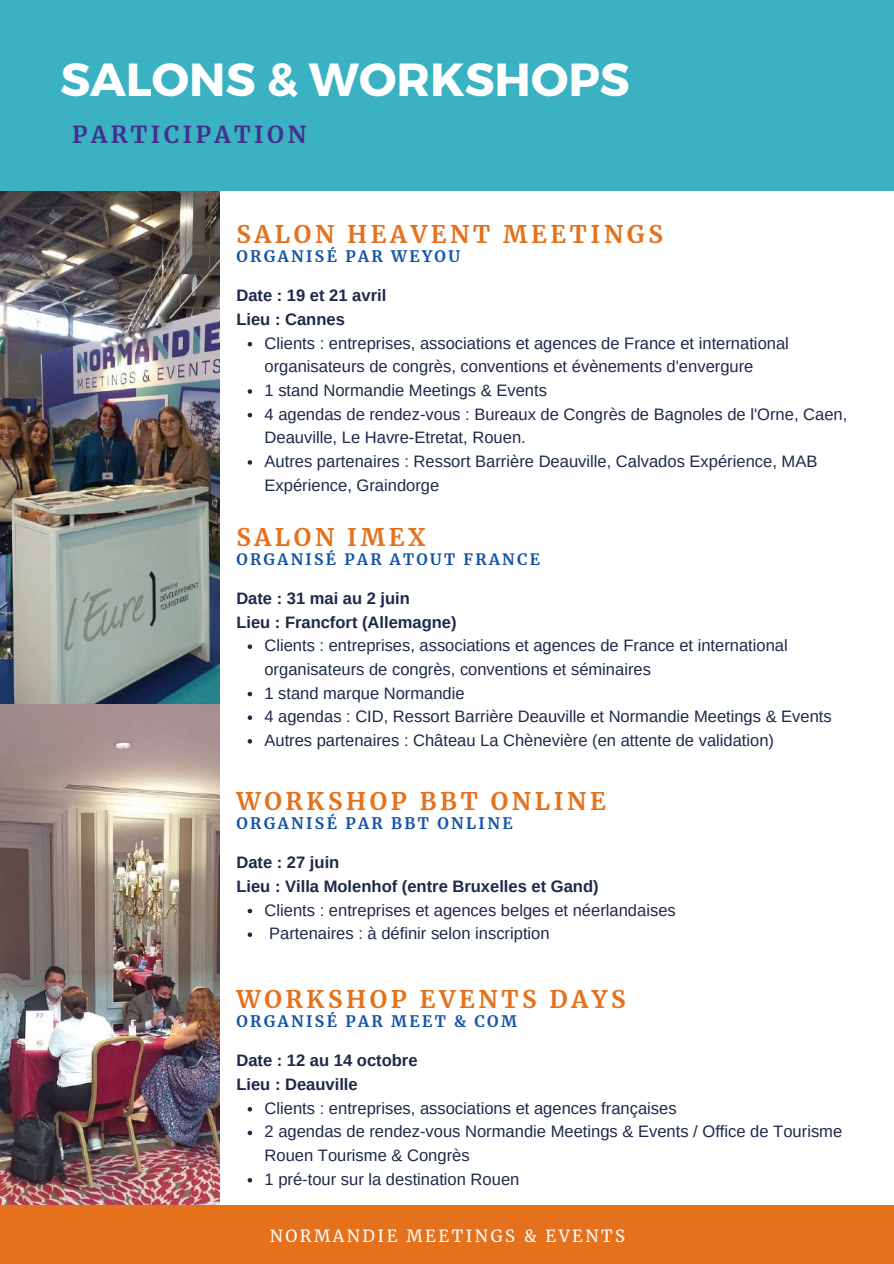
<style>
.page{position:relative;width:894px;height:1264px;background:#fff}
.page>*{position:absolute;margin:0;border:0;box-sizing:border-box;transform-origin:0 0}
.t1{font:700 46.35px "Montserrat";color:#fff}
.t2{font:700 24px "Merriweather";letter-spacing:.15em;color:#e5711c}
.t3{font:700 23.25px "Merriweather";letter-spacing:.15em;color:#452e8f}
.t4{font:16.5px/23.7px "Arimo";color:#1d294a}
.t5{font:700 16.5px/23.7px "Arimo";color:#1d294a}
.t6{font:16.5px "Merriweather";letter-spacing:.15em;color:#fff}
.t7{font:700 15.6px "Merriweather";letter-spacing:.15em;color:#1454a8}
</style>
<div class="page">
<img style="left:0;top:191px;width:220px;height:1014px">
<div style="left:0;top:1205px;width:893px;height:58px;background:#e5711c"></div>
<div style="left:0;top:0;width:893px;height:191px;background:#3ab2c2"></div>
<svg style="left:247px;top:644px;width:5px;height:5px"></svg>
<svg style="left:247px;top:691px;width:5px;height:5px"></svg>
<svg style="left:247px;top:715px;width:5px;height:5px"></svg>
<svg style="left:247px;top:739px;width:5px;height:4px"></svg>
<svg style="left:247px;top:342px;width:5px;height:4px"></svg>
<svg style="left:247px;top:389px;width:5px;height:5px"></svg>
<svg style="left:247px;top:413px;width:5px;height:4px"></svg>
<svg style="left:247px;top:460px;width:5px;height:4px"></svg>
<svg style="left:247px;top:908px;width:5px;height:5px"></svg>
<svg style="left:247px;top:932px;width:5px;height:5px"></svg>
<svg style="left:247px;top:1107px;width:5px;height:4px"></svg>
<svg style="left:247px;top:1130px;width:5px;height:5px"></svg>
<svg style="left:247px;top:1178px;width:5px;height:4px"></svg>
<h1 class="t1" style="left:60px;top:49px;width:570px">SALONS &amp; WORKSHOPS</h1>
<h3 class="t3" style="left:72px;top:120px;width:235px">PARTICIPATION</h3>
<h2 class="t2" style="left:236px;top:219px;width:428px">SALON HEAVENT MEETINGS</h2>
<p class="t7" style="left:236px;top:247px;width:225px">ORGANISÉ PAR WEYOU</p>
<p class="t5" style="left:236px;top:284px;width:151px">Date : 19 et 21 avril<br>Lieu : Cannes</p>
<p class="t4" style="left:264px;top:331px;width:584px">Clients : entreprises, associations et agences de France et international organisateurs de congrès, conventions et évènements d'envergure<br>1 stand Normandie Meetings &amp; Events<br>4 agendas de rendez-vous : Bureaux de Congrès de Bagnoles de l'Orne, Caen, Deauville, Le Havre-Etretat, Rouen.<br>Autres partenaires : Ressort Barrière Deauville, Calvados Expérience, MAB Expérience, Graindorge</p>
<h2 class="t2" style="left:236px;top:522px;width:190px">SALON IMEX</h2>
<p class="t7" style="left:236px;top:549px;width:305px">ORGANISÉ PAR ATOUT FRANCE</p>
<p class="t5" style="left:236px;top:586px;width:222px">Date : 31 mai au 2 juin<br>Lieu : Francfort (Allemagne)</p>
<p class="t4" style="left:264px;top:633px;width:568px">Clients : entreprises, associations et agences de France et international organisateurs de congrès, conventions et séminaires<br>1 stand marque Normandie<br>4 agendas : CID, Ressort Barrière Deauville et Normandie Meetings &amp; Events Autres partenaires : Château La Chènevière (en attente de validation)</p>
<h2 class="t2" style="left:236px;top:786px;width:371px">WORKSHOP BBT ONLINE</h2>
<p class="t7" style="left:236px;top:813px;width:277px">ORGANISÉ PAR BBT ONLINE</p>
<p class="t5" style="left:236px;top:850px;width:364px">Date : 27 juin<br>Lieu : Villa Molenhof (entre Bruxelles et Gand)</p>
<p class="t4" style="left:264px;top:898px;width:412px">Clients : entreprises et agences belges et néerlandaises<br>Partenaires : à définir selon inscription</p>
<h2 class="t2" style="left:236px;top:984px;width:390px">WORKSHOP EVENTS DAYS</h2>
<p class="t7" style="left:236px;top:1012px;width:282px">ORGANISÉ PAR MEET &amp; COM</p>
<p class="t5" style="left:236px;top:1048px;width:183px">Date : 12 au 14 octobre<br>Lieu : Deauville</p>
<p class="t4" style="left:264px;top:1096px;width:579px">Clients : entreprises, associations et agences françaises<br>2 agendas de rendez-vous Normandie Meetings &amp; Events / Office de Tourisme Rouen Tourisme &amp; Congrès<br>1 pré-tour sur la destination Rouen</p>
<p class="t6" style="left:269px;top:1225px;width:357px">NORMANDIE MEETINGS &amp; EVENTS</p>
</div>
